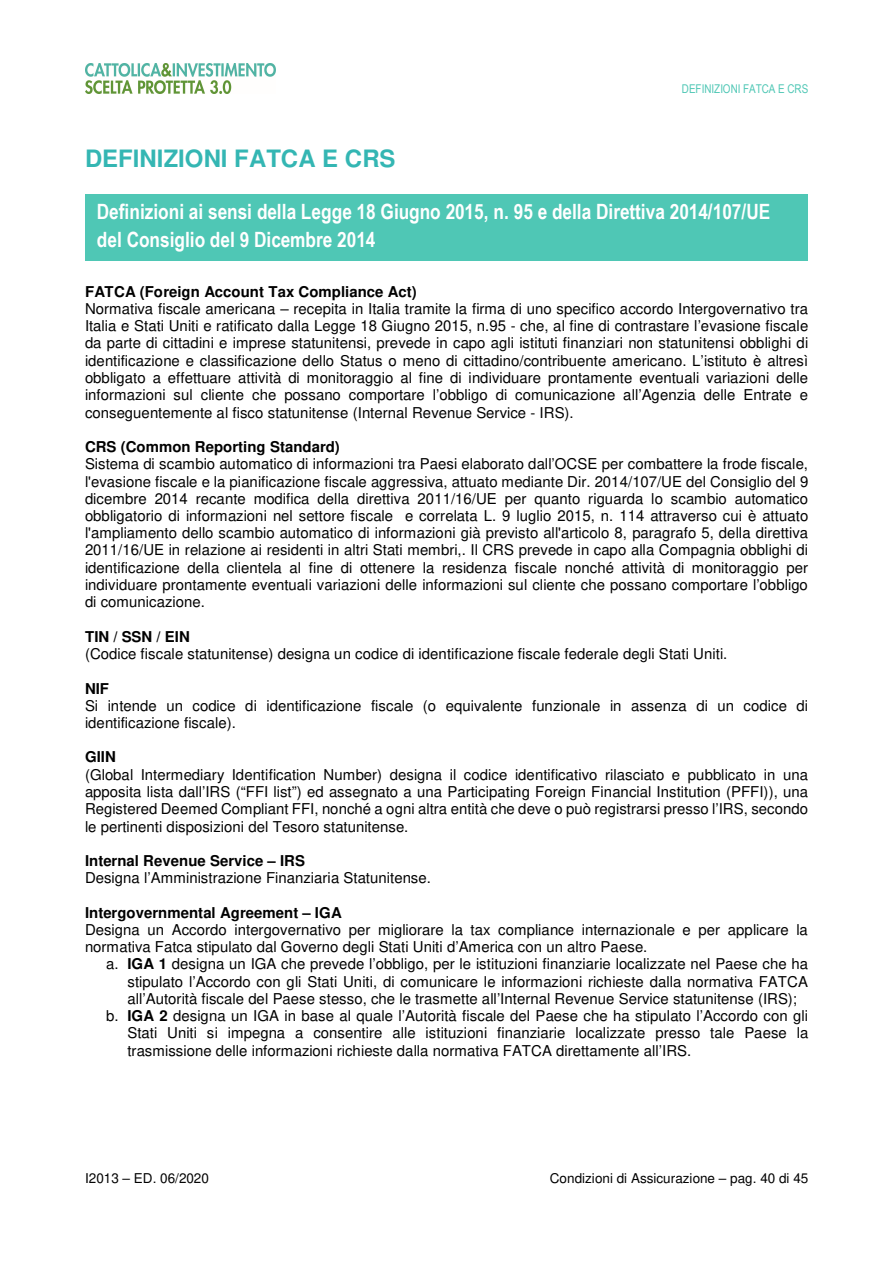
<style>
.page{position:relative;width:893px;height:1263px;background:#fff}
.page>*{position:absolute;margin:0;border:0;box-sizing:border-box;transform-origin:0 0}
.t1{font:700 24px "Helvetica";color:#34b6b3}
.t2{font:700 21px/27.8px "Arial Narrow";letter-spacing:-.005em;color:#fff}
.t3{font:15px/17.2px "Helvetica";color:#000;text-align:justify}
.t4{font:700 15px "Helvetica";color:#000}
.t5{font:13.5px "Helvetica";letter-spacing:.005em;color:#000}
.t6{font:12px "Arial Narrow";color:#4fc7b5}
.s1{font-weight:700}
</style>
<div class="page">
<img style="left:85px;top:64px;width:190px;height:30px">
<div style="left:86px;top:194px;width:722px;height:66px;background:#4fc7b5"></div>
<h1 class="t1" style="left:85px;top:145px;width:312px">DEFINIZIONI FATCA E CRS</h1>
<p class="t6" style="left:681px;top:85px;width:128px">DEFINIZIONI FATCA E CRS</p>
<h2 class="t2" style="left:97px;top:200px;width:675px">Definizioni ai sensi della Legge 18 Giugno 2015, n. 95 e della Direttiva 2014/107/UE del Consiglio del 9 Dicembre 2014</h2>
<p class="t4" style="left:85px;top:283px;width:333px">FATCA (Foreign Account Tax Compliance Act)</p>
<p class="t3" style="left:85px;top:300px;width:724px">Normativa fiscale americana – recepita in Italia tramite la firma di uno specifico accordo Intergovernativo tra Italia e Stati Uniti e ratificato dalla Legge 18 Giugno 2015, n.95 - che, al fine di contrastare l’evasione fiscale da parte di cittadini e imprese statunitensi, prevede in capo agli istituti finanziari non statunitensi obblighi di identificazione e classificazione dello Status o meno di cittadino/contribuente americano. L’istituto è altresì obbligato a effettuare attività di monitoraggio al fine di individuare prontamente eventuali variazioni delle informazioni sul cliente che possano comportare l’obbligo di comunicazione all’Agenzia delle Entrate e conseguentemente al fisco statunitense (Internal Revenue Service - IRS).</p>
<p class="t4" style="left:85px;top:438px;width:256px">CRS (Common Reporting Standard)</p>
<p class="t3" style="left:85px;top:455px;width:724px">Sistema di scambio automatico di informazioni tra Paesi elaborato dall’OCSE per combattere la frode fiscale, l'evasione fiscale e la pianificazione fiscale aggressiva, attuato mediante Dir. 2014/107/UE del Consiglio del 9 dicembre 2014 recante modifica della direttiva 2011/16/UE per quanto riguarda lo scambio automatico obbligatorio di informazioni nel settore fiscale e correlata L. 9 luglio 2015, n. 114 attraverso cui è attuato l'ampliamento dello scambio automatico di informazioni già previsto all'articolo 8, paragrafo 5, della direttiva 2011/16/UE in relazione ai residenti in altri Stati membri,. Il CRS prevede in capo alla Compagnia obblighi di identificazione della clientela al fine di ottenere la residenza fiscale nonché attività di monitoraggio per individuare prontamente eventuali variazioni delle informazioni sul cliente che possano comportare l’obbligo di comunicazione.</p>
<p class="t4" style="left:85px;top:628px;width:106px">TIN / SSN / EIN</p>
<p class="t3" style="left:85px;top:645px;width:644px">(Codice fiscale statunitense) designa un codice di identificazione fiscale federale degli Stati Uniti.</p>
<p class="t4" style="left:85px;top:680px;width:26px">NIF</p>
<p class="t3" style="left:85px;top:697px;width:724px">Si intende un codice di identificazione fiscale (o equivalente funzionale in assenza di un codice di identificazione fiscale).</p>
<p class="t4" style="left:85px;top:748px;width:32px">GIIN</p>
<p class="t3" style="left:85px;top:766px;width:724px">(Global Intermediary Identification Number) designa il codice identificativo rilasciato e pubblicato in una apposita lista dall’IRS (“FFI list”) ed assegnato a una Participating Foreign Financial Institution (PFFI)), una Registered Deemed Compliant FFI, nonché a ogni altra entità che deve o può registrarsi presso l’IRS, secondo le pertinenti disposizioni del Tesoro statunitense.</p>
<p class="t4" style="left:85px;top:852px;width:221px">Internal Revenue Service – IRS</p>
<p class="t3" style="left:85px;top:869px;width:347px">Designa l’Amministrazione Finanziaria Statunitense.</p>
<p class="t4" style="left:85px;top:904px;width:258px">Intergovernmental Agreement – IGA</p>
<p class="t3" style="left:85px;top:921px;width:724px">Designa un Accordo intergovernativo per migliorare la tax compliance internazionale e per applicare la normativa Fatca stipulato dal Governo degli Stati Uniti d’America con un altro Paese.</p>
<p class="t3" style="left:106px;top:955px;width:703px">a. <span class="s1">IGA 1</span> designa un IGA che prevede l’obbligo, per le istituzioni finanziarie localizzate nel Paese che ha</p>
<p class="t3" style="left:127px;top:973px;width:682px">stipulato l’Accordo con gli Stati Uniti, di comunicare le informazioni richieste dalla normativa FATCA</p>
<p class="t3" style="left:127px;top:990px;width:671px">all’Autorità fiscale del Paese stesso, che le trasmette all’Internal Revenue Service statunitense (IRS);</p>
<p class="t3" style="left:106px;top:1007px;width:703px">b. <span class="s1">IGA 2</span> designa un IGA in base al quale l’Autorità fiscale del Paese che ha stipulato l’Accordo con gli</p>
<p class="t3" style="left:127px;top:1024px;width:682px">Stati Uniti si impegna a consentire alle istituzioni finanziarie localizzate presso tale Paese la</p>
<p class="t3" style="left:127px;top:1042px;width:565px">trasmissione delle informazioni richieste dalla normativa FATCA direttamente all’IRS.</p>
<p class="t5" style="left:85px;top:1171px;width:125px">I2013 – ED. 06/2020</p>
<p class="t5" style="left:550px;top:1171px;width:260px">Condizioni di Assicurazione – pag. 40 di 45</p>
</div>
